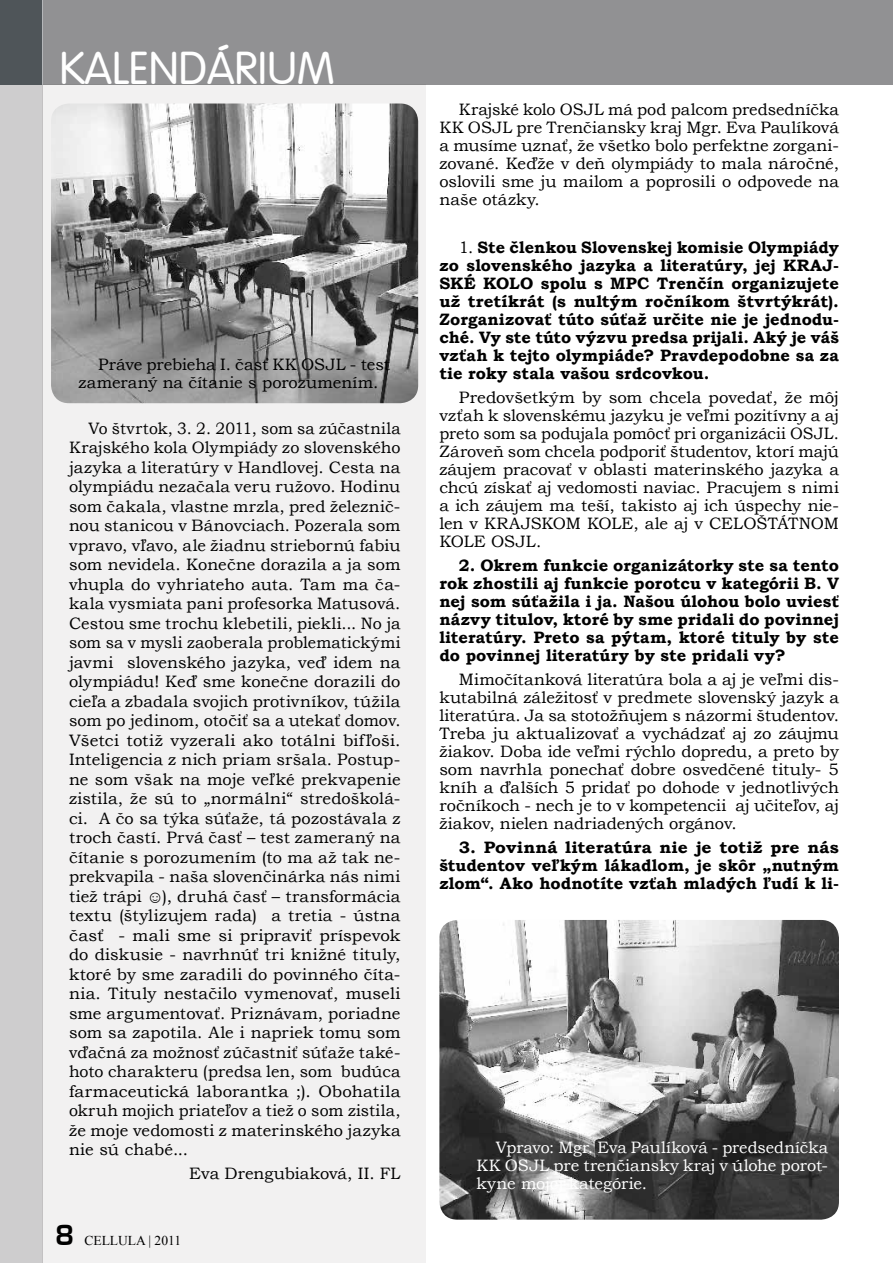
<style>
.page{position:relative;width:893px;height:1263px;background:#fff}
.page>*{position:absolute;margin:0;border:0;box-sizing:border-box;transform-origin:0 0}
.t1{font:45px "Vogue CE";color:#fff}
.t2{font:16.5px/19.5px "Bookman Old Style";color:#000;text-align:justify;scale:.96 1}
.t3{font:16.5px/18px "Bookman Old Style";color:#000;text-align:justify}
.t4{font:700 16.5px/18px "Bookman Old Style";letter-spacing:.005em;color:#000;text-align:justify}
.t5{font:700 16.5px/18px "Bookman Old Style";letter-spacing:.005em;color:#000;text-align:justify;scale:1.06 1}
.t6{font:16.5px/18px "Bookman Old Style";letter-spacing:-.005em;color:#fff;text-align:justify}
.t7{font:13.5px "Times New Roman";color:#000}
.s1{font-family:"Euromode CE Bold";font-size:27px}
.s2{font-weight:400}
</style>
<div class="page">
<div style="left:43px;top:0;width:850px;height:85px;background:#919193"></div>
<div style="left:0;top:85px;width:43px;height:1178px;background:#cecdce"></div>
<div style="left:0;top:0;width:43px;height:85px;background:#4f5559"></div>
<div style="left:43px;top:84px;width:383px;height:1179px;background:#f2f1f1"></div>
<img style="left:439px;top:920px;width:400px;height:300px">
<img style="left:51px;top:104px;width:367px;height:299px">
<h1 class="t1" style="left:60px;top:43px;width:276px">KALEN DÁRIUM</h1>
<p class="t3" style="left:79px;top:356px;width:313px;text-indent:20px">Práve prebieha I. časť KK OSJL - test zameraný na čítanie s porozumením.</p>
<p class="t2" style="left:69px;top:418px;width:347px;text-indent:20px">Vo štvrtok, 3. 2. 2011, som sa zúčastnila Krajského kola Olympiády zo slovenského jazyka a literatúry v Handlovej. Cesta na olympiádu nezačala veru ružovo. Hodinu som čakala, vlastne mrzla, pred železnič&shy;nou stanicou v Bánovciach. Pozerala som vpravo, vľavo, ale žiadnu striebornú fabiu som nevidela. Konečne dorazila a ja som vhupla do vyhriateho auta. Tam ma ča&shy;kala vysmiata pani profesorka Matusová.<br>Cestou sme trochu klebetili, piekli... No ja som sa v mysli zaoberala problematickými javmi slovenského jazyka, veď idem na olympiádu! Keď sme konečne dorazili do cieľa a zbadala svojich protivníkov, túžila som po jedinom, otočiť sa a utekať domov.<br>Všetci totiž vyzerali ako totálni bifľoši.<br>Inteligencia z nich priam sršala. Postup&shy;ne som však na moje veľké prekvapenie zistila, že sú to „normálni“ stredoškolá&shy;ci. A čo sa týka súťaže, tá pozostávala z troch častí. Prvá časť – test zameraný na čítanie s porozumením (to ma až tak ne&shy;prekvapila - naša slovenčinárka nás nimi tiež trápi ☺), druhá časť – transformácia textu (štylizujem rada) a tretia - ústna časť - mali sme si pripraviť príspevok do diskusie - navrhnúť tri knižné tituly, ktoré by sme zaradili do povinného číta&shy;nia. Tituly nestačilo vymenovať, museli sme argumentovať. Priznávam, poriadne som sa zapotila. Ale i napriek tomu som vďačná za možnosť zúčastniť súťaže také&shy;hoto charakteru (predsa len, som budúca farmaceutická laborantka ;). Obohatila okruh mojich priateľov a tiež o som zistila, že moje vedomosti z materinského jazyka nie sú chabé...</p>
<p class="t3" style="left:189px;top:1165px;width:213px">Eva Drengubiaková, II. FL</p>
<p class="t7" style="left:55px;top:1232px;width:127px"><span class="s1">8</span> CELLULA | 2011</p>
<p class="t3" style="left:439px;top:101px;width:401px;text-indent:20px">Krajské kolo OSJL má pod palcom predsedníčka KK OSJL pre Trenčiansky kraj Mgr. Eva Paulíková a musíme uznať, že všetko bolo perfektne zorgani&shy;zované. Keďže v deň olympiády to mala náročné, oslovili sme ju mailom a poprosili o odpovede na naše otázky.</p>
<p class="t4" style="left:439px;top:239px;width:401px;text-indent:20px"><span class="s2">1.</span> Ste členkou Slovenskej komisie Olympiády zo slovenského jazyka a literatúry, jej kraj&shy;ské kolo spolu s MPC Trenčín organizujete už tretíkrát (s nultým ročníkom štvrtýkrát).<br>Zorganizovať túto súťaž určite nie je jednodu&shy;ché. Vy ste túto výzvu predsa prijali. Aký je váš vzťah k tejto olympiáde? Pravdepodobne sa za tie roky stala vašou srdcovkou.</p>
<p class="t3" style="left:439px;top:389px;width:401px;text-indent:20px">Predovšetkým by som chcela povedať, že môj vzťah k slovenskému jazyku je veľmi pozitívny a aj preto som sa podujala pomôcť pri organizácii OSJL.<br>Zároveň som chcela podporiť študentov, ktorí majú záujem pracovať v oblasti materinského jazyka a chcú získať aj vedomosti naviac. Pracujem s nimi a ich záujem ma teší, takisto aj ich úspechy nie&shy;len v Krajskom</p>
<p class="t3" style="left:587px;top:515px;width:13px">kole</p>
<p class="t3" style="left:634px;top:515px;width:100px">, ale aj v Celošt</p>
<p class="t3" style="left:778px;top:515px;width:25px">átnom</p>
<p class="t3" style="left:439px;top:533px;width:13px">kole</p>
<p class="t3" style="left:491px;top:533px;width:52px">OSJL.</p>
<p class="t4" style="left:439px;top:557px;width:403px;text-indent:20px">2. Okrem funkcie organizátorky ste sa tento rok zhostili aj funkcie porotcu v kategórii B. V nej som súťažila i ja. Našou úlohou bolo uviesť názvy titulov, ktoré by sme pridali do povinnej literatúry. Preto sa pýtam, ktoré tituly by ste do povinnej literatúry by ste pridali vy?</p>
<p class="t3" style="left:439px;top:671px;width:401px;text-indent:20px">Mimočítanková literatúra bola a aj je veľmi dis&shy;kutabilná záležitosť v predmete slovenský jazyk a literatúra. Ja sa stotožňujem s názormi študentov.<br>Treba ju aktualizovať a vychádzať aj zo záujmu žiakov. Doba ide veľmi rýchlo dopredu, a preto by som navrhla ponechať dobre osvedčené tituly- 5 kníh a ďalších 5 pridať po dohode v jednotlivých ročníkoch - nech je to v kompetencii aj učiteľov, aj žiakov, nielen nadriadených orgánov.</p>
<p class="t5" style="left:439px;top:839px;width:378px;text-indent:20px">3. Povinná literatúra nie je totiž pre nás študentov veľkým lákadlom, je skôr „nutným zlom“. Ako hodnotíte vzťah mladých ľudí k li-</p>
<p class="t6" style="left:476px;top:1139px;width:353px;text-indent:20px">Vpravo: Mgr. Eva Paulíková - predsedníčka KK OSJL pre trenčiansky kraj v úlohe porot&shy;kyne mojej kategórie.</p>
</div>
